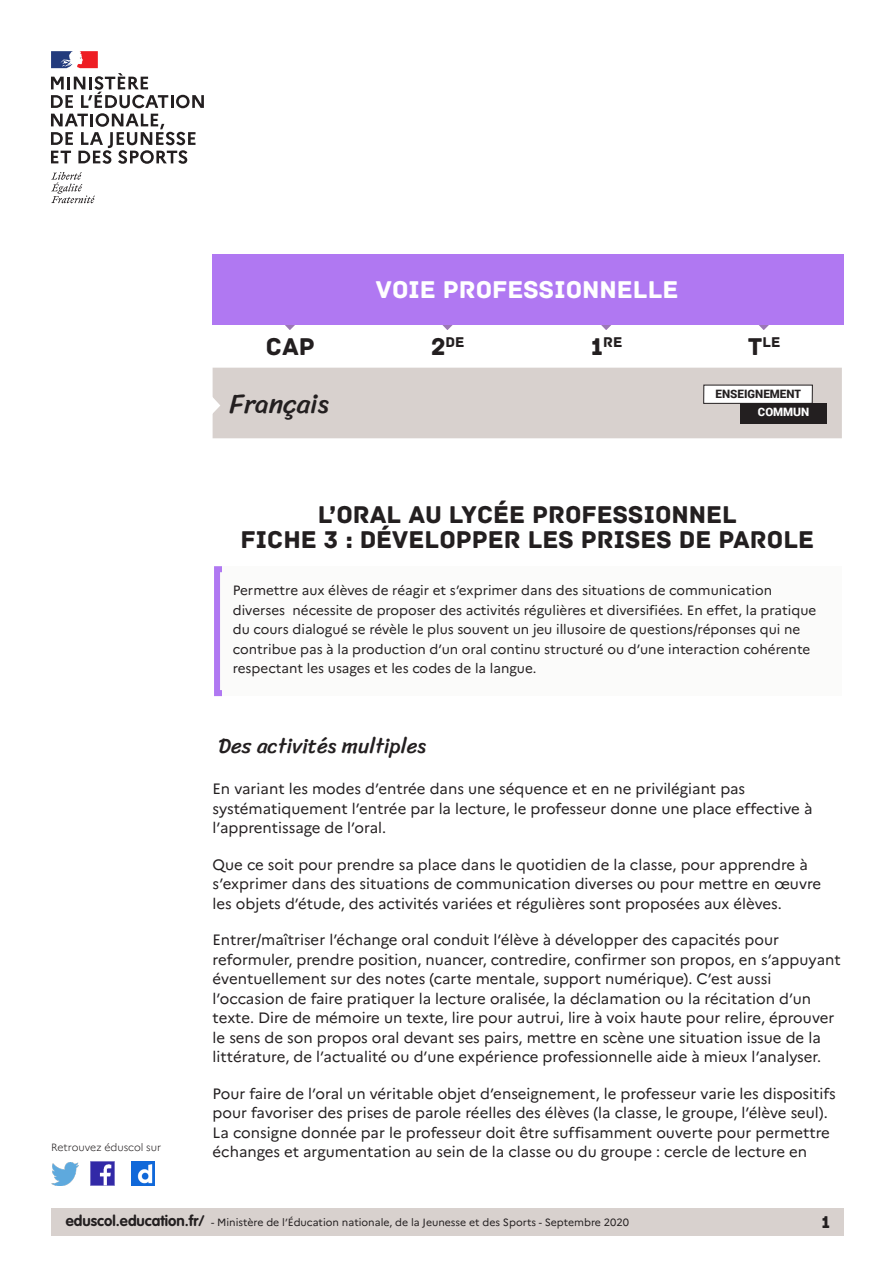
<style>
.page{position:relative;width:893px;height:1263px;background:#fff}
.page>*{position:absolute;margin:0;border:0;box-sizing:border-box;transform-origin:0 0}
.t1{font:27px "Sriracha";color:#231f20}
._01_titre_doc{font:25.5px/25.2px "Archive";color:#231f20;text-align:center}
.t2{font:25.5px "Archive";color:#fff}
._02_titre_1{font:21px "Sriracha";color:#231f20}
.t3{font:18px "Archive";color:#231f20}
.Texte_courant{font:15px/19.5px "Marianne";color:#231f20}
.t4{font:14.85px "Archive";color:#231f20}
._08_txt_encadré{font:13.5px/19.5px "Marianne";color:#231f20}
.t5{font:900 11.55px "Roboto";color:#231f20}
.t6{font:900 11.55px "Roboto";color:#fff}
.t7{font:10.5px "Marianne";color:#231f20}
.t8{font:300 10.5px "Marianne";color:#231f20}
.s1{font-size:25.5px}
.s2{font-family:"VAG Rounded Std";font-weight:700;font-size:15px}
</style>
<div class="page">
<div style="left:51px;top:1209px;width:792px;height:27px;background:#d8d1ce"></div>
<img style="left:91px;top:1162px;width:23px;height:23px">
<img style="left:51px;top:1163px;width:28px;height:22px">
<img style="left:132px;top:1162px;width:22px;height:23px">
<svg style="left:601px;top:325px;width:10px;height:5px"></svg>
<svg style="left:442px;top:325px;width:11px;height:5px"></svg>
<svg style="left:285px;top:325px;width:10px;height:5px"></svg>
<svg style="left:759px;top:325px;width:10px;height:5px"></svg>
<div style="left:213px;top:254px;width:630px;height:71px;background:#b078f2"></div>
<div style="left:212px;top:368px;width:630px;height:70px;background:#d8d1ce"></div>
<div style="left:740px;top:403px;width:87px;height:20px;background:#231f20"></div>
<svg style="left:51px;top:172px;width:44px;height:31px"></svg>
<svg style="left:51px;top:51px;width:153px;height:113px"></svg>
<div style="left:214px;top:566px;width:628px;height:130px;background:#fbfbfa"></div>
<h2 class="_01_titre_doc" style="left:266px;top:334px;width:50px">CAP</h2>
<h1 class="t1" style="left:229px;top:388px;width:101px">Français</h1>
<h2 class="t2" style="left:376px;top:275px;width:304px">VOIE PROFESSIONNELLE</h2>
<p class="t4" style="left:431px;top:333px;width:35px"><span class="s1">2</span>DE</p>
<p class="t4" style="left:591px;top:333px;width:33px"><span class="s1">1</span>RE</p>
<p class="t4" style="left:748px;top:333px;width:34px"><span class="s1">T</span>LE</p>
<p class="t5" style="left:716px;top:386px;width:87px">ENSEIGNEMENT</p>
<p class="t6" style="left:758px;top:403px;width:53px">COMMUN</p>
<p class="_01_titre_doc" style="left:241px;top:502px;width:575px">L’ORAL AU LYCÉE PROFESSIONNEL<br>FICHE 3 : DÉVELOPPER LES PRISES DE PAROLE</p>
<p class="t8" style="left:51px;top:1141px;width:112px">Retrouvez éduscol sur</p>
<p class="_08_txt_encadré" style="left:233px;top:580px;width:585px">Permettre aux élèves de réagir et s’exprimer dans des situations de communication diverses nécessite de proposer des activités régulières et diversifiées. En effet, la pratique du cours dialogué se révèle le plus souvent un jeu illusoire de questions/réponses qui ne contribue pas à la production d’un oral continu structuré ou d’une interaction cohérente respectant les usages et les codes de la langue.</p>
<p class="_02_titre_1" style="left:219px;top:734px;width:209px">Des activités multiples</p>
<p class="Texte_courant" style="left:213px;top:779px;width:601px">En variant les modes d’entrée dans une séquence et en ne privilégiant pas systématiquement l’entrée par la lecture, le professeur donne une place effective à l’apprentissage de l’oral.</p>
<p class="Texte_courant" style="left:213px;top:854px;width:610px">Que ce soit pour prendre sa place dans le quotidien de la classe, pour apprendre à s’exprimer dans des situations de communication diverses ou pour mettre en œuvre les objets d’étude, des activités variées et régulières sont proposées aux élèves.</p>
<p class="Texte_courant" style="left:213px;top:930px;width:630px">Entrer/maîtriser l’échange oral conduit l’élève à développer des capacités pour reformuler, prendre position, nuancer, contredire, confirmer son propos, en s’appuyant éventuellement sur des notes (carte mentale, support numérique). C’est aussi l’occasion de faire pratiquer la lecture oralisée, la déclamation ou la récitation d’un texte. Dire de mémoire un texte, lire pour autrui, lire à voix haute pour relire, éprouver le sens de son propos oral devant ses pairs, mettre en scène une situation issue de la littérature, de l’actualité ou d’une expérience professionnelle aide à mieux l’analyser.</p>
<p class="Texte_courant" style="left:213px;top:1083px;width:625px">Pour faire de l’oral un véritable objet d’enseignement, le professeur varie les dispositifs pour favoriser des prises de parole réelles des élèves (la classe, le groupe, l’élève seul).<br>La consigne donnée par le professeur doit être suffisamment ouverte pour permettre échanges et argumentation au sein de la classe ou du groupe : cercle de lecture en</p>
<p class="t7" style="left:66px;top:1216px;width:565px"><span class="s2">eduscol.education.fr/</span> - Ministère de l’Éducation nationale, de la Jeunesse et des Sports - Septembre 2020</p>
<p class="t3" style="left:821px;top:1211px;width:10px">1</p>
</div>
